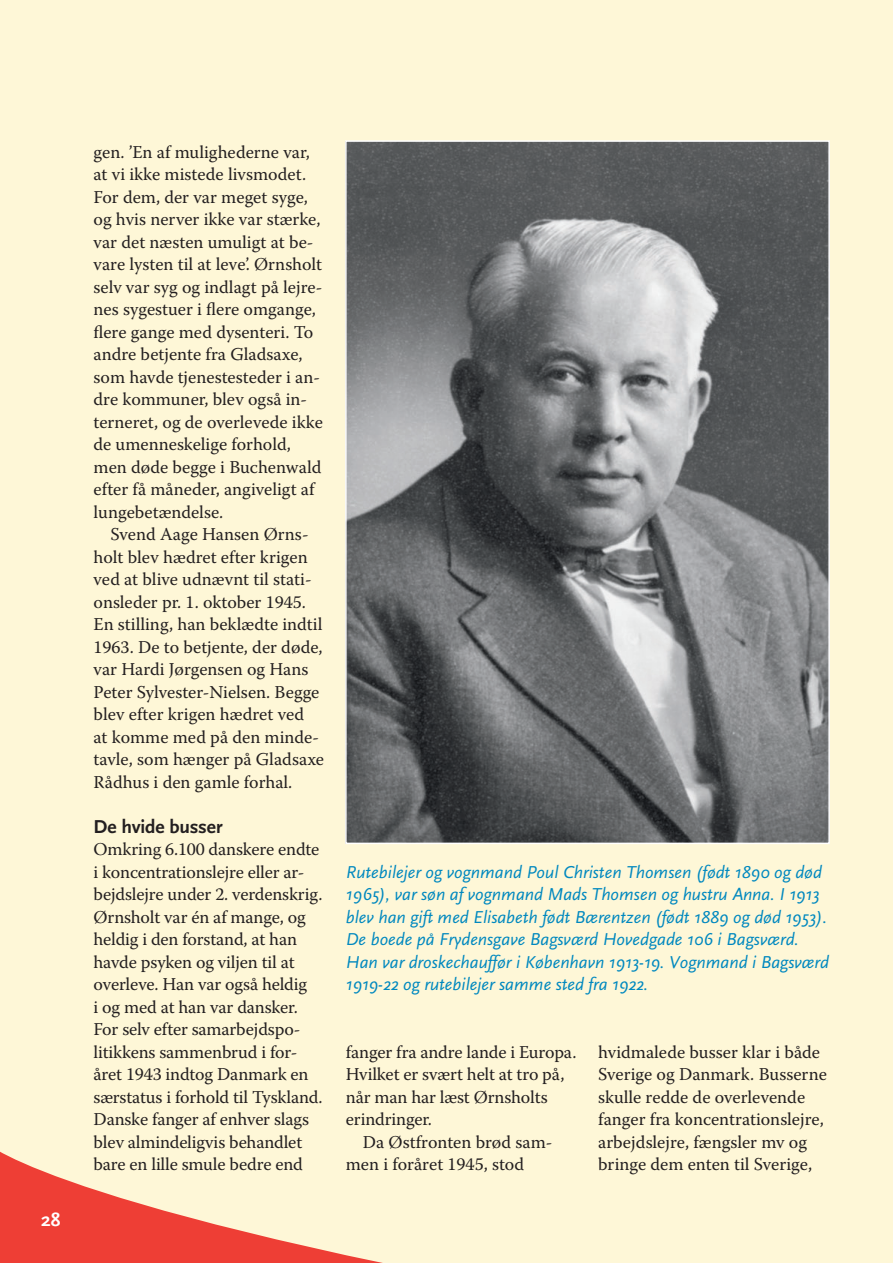
<style>
.page{position:relative;width:893px;height:1263px;background:#fef7d7}
.page>*{position:absolute;margin:0;border:0;box-sizing:border-box;transform-origin:0 0}
.t1{font:700 19.5px "Scala Sans";letter-spacing:-.01em;color:#231f20}
.t2{font:700 19.5px "Scala Sans";color:#fff}
.t3{font:18px/22.5px "Warnock Pro";color:#231f20}
.t4{font:italic 18px/22.5px "Scala Sans";color:#0088bf}
</style>
<div class="page">
<svg style="left:0;top:1151px;width:383px;height:112px"></svg>
<img style="left:348px;top:143px;width:479px;height:698px">
<div style="left:345px;top:140px;width:485px;height:704px;border:2px solid #fff"></div>
<p class="t2" style="left:41px;top:1209px;width:21px">28</p>
<p class="t3" style="left:94px;top:140px;width:231px">gen. ’En af mulighederne var, at vi ikke mistede livsmodet.<br>For dem, der var meget syge, og hvis nerver ikke var stærke, var det næsten umuligt at be&shy;vare lysten til at leve’. Ørnsholt selv var syg og indlagt på lejre&shy;nes sygestuer i flere omgange, flere gange med dysenteri. To andre betjente fra Gladsaxe, som havde tjenestesteder i an&shy;dre kommuner, blev også in&shy;terneret, og de overlevede ikke de umenneskelige forhold, men døde begge i Buchenwald efter få måneder, angiveligt af lungebetændelse.</p>
<p class="t3" style="left:94px;top:523px;width:232px;text-indent:17px">Svend Aage Hansen Ørns&shy;holt blev hædret efter krigen ved at blive udnævnt til stati&shy;onsleder pr. 1. oktober 1945.<br>En stilling, han beklædte indtil<br>1963. De to betjente, der døde, var Hardi Jørgensen og Hans<br>Peter Sylvester-Nielsen. Begge blev efter krigen hædret ved<br>at komme med på den minde&shy;tavle, som hænger på Gladsaxe<br>Rådhus i den gamle forhal.</p>
<p class="t1" style="left:94px;top:816px;width:131px">De hvide busser</p>
<p class="t3" style="left:94px;top:838px;width:230px">Omkring 6.100 danskere endte i koncentrationslejre eller ar&shy;bejdslejre under 2. verdenskrig.<br>Ørnsholt var én af mange, og heldig i den forstand, at han havde psyken og viljen til at overleve. Han var også heldig<br>i og med at han var dansker.<br>For selv efter samarbejdspo&shy;litikkens sammenbrud i for&shy;året 1943 indtog Danmark en særstatus i forhold til Tyskland.<br>Danske fanger af enhver slags blev almindeligvis behandlet bare en lille smule bedre end</p>
<p class="t4" style="left:346px;top:861px;width:485px">Rutebilejer og vognmand Poul Christen Thomsen (født 1890 og død 1965), var søn af vognmand Mads Thomsen og hustru Anna. I 1913 blev han gift med Elisabeth født Bærentzen (født 1889 og død 1953).<br>De boede på Frydensgave Bagsværd Hovedgade 106 i Bagsværd.<br>Han var droskechauffør i København 1913-19. Vognmand i Bagsværd 1919-22 og rutebilejer samme sted fra 1922.</p>
<p class="t3" style="left:346px;top:1040px;width:232px">fanger fra andre lande i Europa.<br>Hvilket er svært helt at tro på, når man har læst Ørnsholts erindringer.</p>
<p class="t3" style="left:346px;top:1130px;width:208px;text-indent:17px">Da Østfronten brød sam&shy;men i foråret 1945, stod</p>
<p class="t3" style="left:598px;top:1040px;width:230px">hvidmalede busser klar i både<br>Sverige og Danmark. Busserne skulle redde de overlevende fanger fra koncentrationslejre, arbejdslejre, fængsler mv og bringe dem enten til Sverige,</p>
</div>
